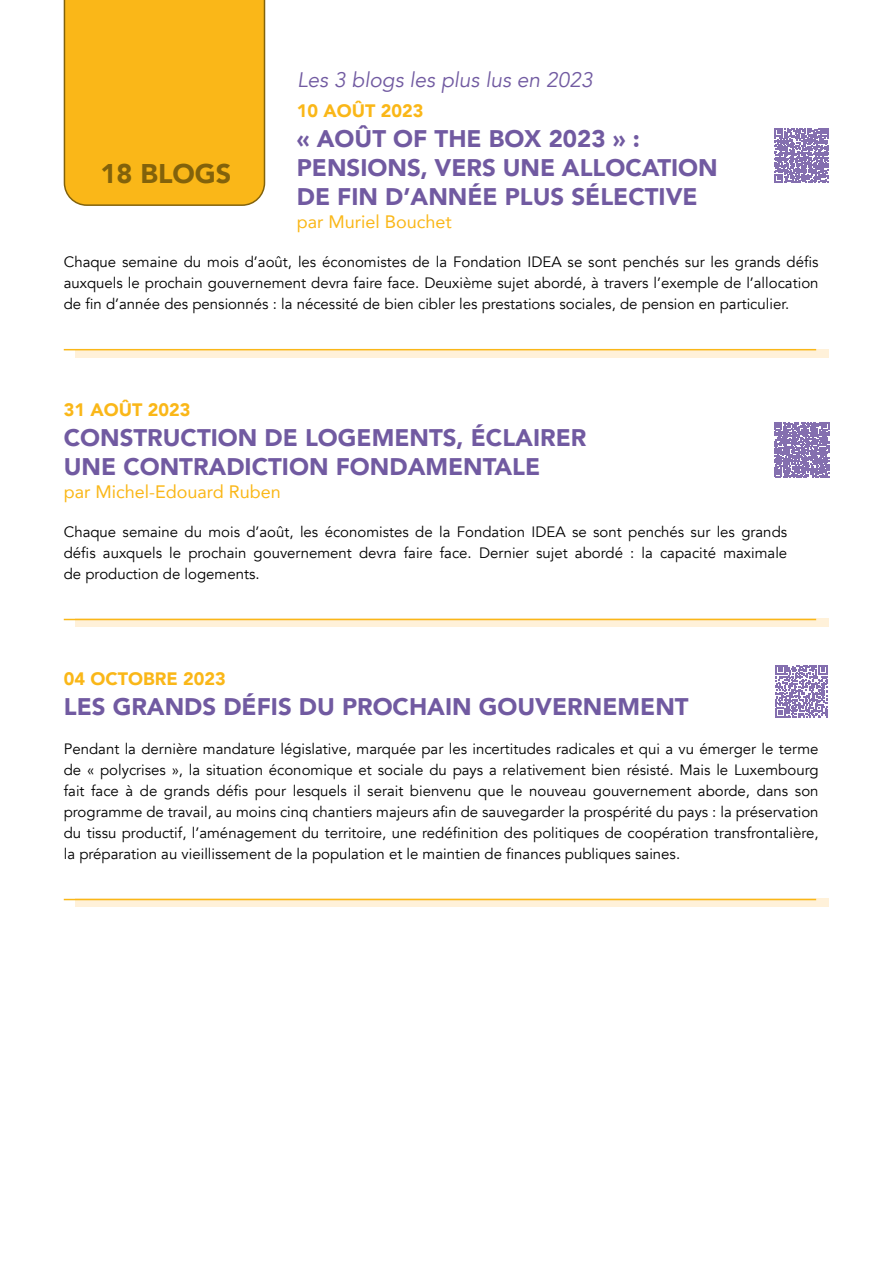
<style>
.page{position:relative;width:893px;height:1263px;background:#fff}
.page>*{position:absolute;margin:0;border:0;box-sizing:border-box;transform-origin:0 0}
.t1{font:900 27px "Avenir";color:#82620b}
.t2{font:900 24px/28.8px "Avenir";color:#715aa1}
.t3{font:italic 21px "Avenir";color:#715aa1}
.t4{font:18px "Avenir";color:#fab718}
.t5{font:900 18px "Avenir";color:#fab718}
.t6{font:15px/21px "Avenir";color:#000;text-align:justify}
</style>
<div class="page">
<div style="left:64px;top:0;width:201px;height:206px;background:#fab718"></div>
<svg style="left:76px;top:349px;width:753px;height:8px;background:#feedcd"></svg>
<hr style="left:64px;top:349px;width:752px;height:1px;background:#fab718">
<svg style="left:76px;top:619px;width:753px;height:8px;background:#feeed1"></svg>
<hr style="left:64px;top:619px;width:752px;height:1px;background:#fab718">
<svg style="left:76px;top:899px;width:753px;height:8px;background:#feeed1"></svg>
<hr style="left:64px;top:899px;width:752px;height:1px;background:#fab718">
<svg style="left:774px;top:128px;width:55px;height:54px"></svg>
<svg style="left:775px;top:665px;width:53px;height:52px"></svg>
<svg style="left:774px;top:422px;width:55px;height:55px"></svg>
<h3 class="t3" style="left:297px;top:67px;width:297px">Les 3 blogs les plus lus en 2023</h3>
<h1 class="t1" style="left:101px;top:150px;width:132px">18 BLOGS</h1>
<p class="t5" style="left:297px;top:95px;width:128px">10 AOÛT 2023</p>
<h2 class="t2" style="left:297px;top:124px;width:423px">« AOÛT OF THE BOX 2023 » :<br>PENSIONS, VERS UNE ALLOCATION<br>DE FIN D’ANNÉE PLUS SÉLECTIVE</h2>
<p class="t4" style="left:297px;top:208px;width:157px">par Muriel Bouchet</p>
<p class="t6" style="left:64px;top:252px;width:756px">Chaque semaine du mois d’août, les économistes de la Fondation IDEA se sont penchés sur les grands défis auxquels le prochain gouvernement devra faire face. Deuxième sujet abordé, à travers l’exemple de l’allocation de fin d’année des pensionnés : la nécessité de bien cibler les prestations sociales, de pension en particulier.</p>
<p class="t5" style="left:64px;top:394px;width:128px">31 AOÛT 2023</p>
<h2 class="t2" style="left:64px;top:422px;width:524px">CONSTRUCTION DE LOGEMENTS, ÉCLAIRER<br>UNE CONTRADICTION FONDAMENTALE</h2>
<p class="t4" style="left:64px;top:477px;width:219px">par Michel-Edouard Ruben</p>
<p class="t6" style="left:64px;top:521px;width:725px">Chaque semaine du mois d’août, les économistes de la Fondation IDEA se sont penchés sur les grands défis auxquels le prochain gouvernement devra faire face. Dernier sujet abordé : la capacité maximale de production de logements.</p>
<p class="t5" style="left:64px;top:663px;width:163px">04 OCTOBRE 2023</p>
<h2 class="t2" style="left:64px;top:692px;width:626px">LES GRANDS DÉFIS DU PROCHAIN GOUVERNEMENT</h2>
<p class="t6" style="left:64px;top:739px;width:756px">Pendant la dernière mandature législative, marquée par les incertitudes radicales et qui a vu émerger le terme de « polycrises », la situation économique et sociale du pays a relativement bien résisté. Mais le Luxembourg fait face à de grands défis pour lesquels il serait bienvenu que le nouveau gouvernement aborde, dans son programme de travail, au moins cinq chantiers majeurs afin de sauvegarder la prospérité du pays : la préservation du tissu productif, l’aménagement du territoire, une redéfinition des politiques de coopération transfrontalière, la préparation au vieillissement de la population et le maintien de finances publiques saines.</p>
</div>
